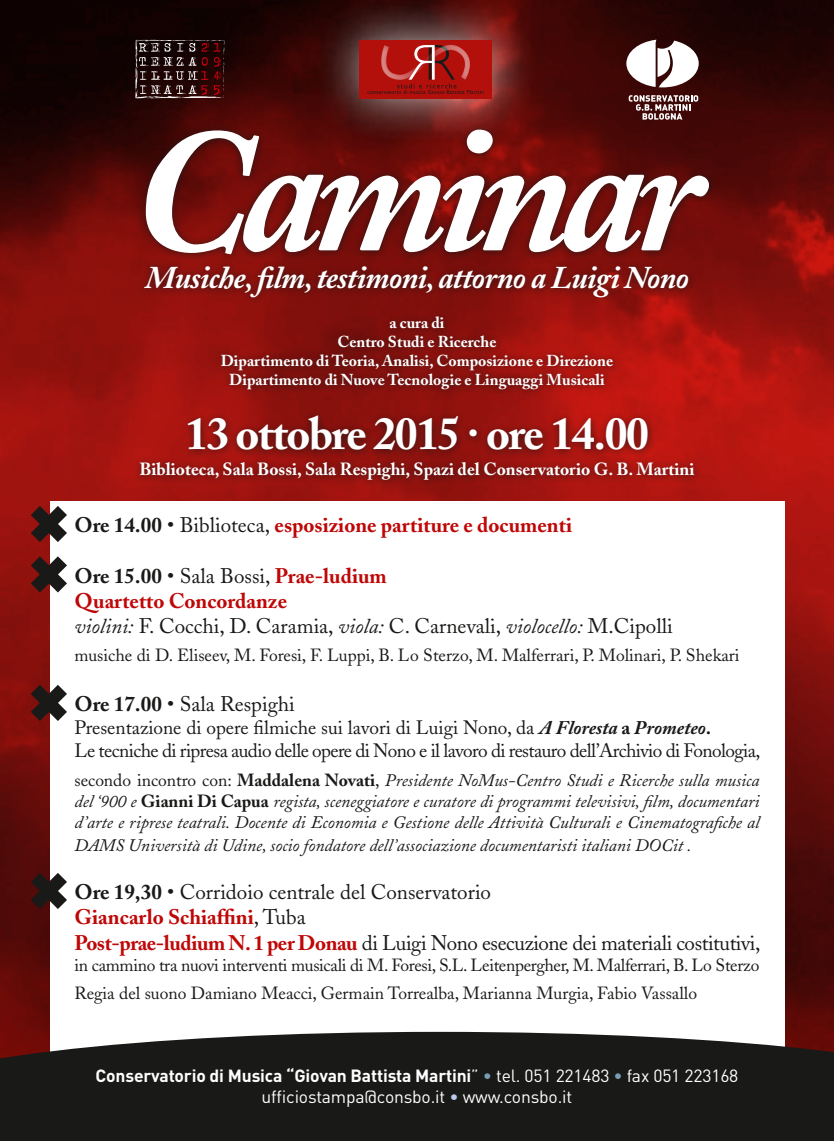
<style>
.page{position:relative;width:834px;height:1141px;background:#fff}
.page>*{position:absolute;margin:0;border:0;box-sizing:border-box;transform-origin:0 0}
.t1{font:italic 700 175px "Adobe Caslon";letter-spacing:-.06em;color:#fff}
.t2{font:700 45.5px "Adobe Caslon";letter-spacing:-.03em;color:#fff}
.t3{font:italic 700 31.5px "Adobe Caslon";letter-spacing:-.02em;color:#fff}
.t4{font:21px/25.2px "Adobe Caslon";letter-spacing:-.02em;color:#191918}
.t5{font:21px/25.2px "Adobe Caslon";color:#191918}
.t6{font:700 21px "Adobe Caslon";color:#bf0707}
.t7{font:19.25px/23.1px "Adobe Caslon";letter-spacing:-.03em;color:#191918}
.t8{font:italic 17.5px/21px "Adobe Caslon";color:#191918;text-align:justify}
.t9{font:17.5px/28.3px "Adobe Caslon";color:#191918}
.t10{font:17.5px/21px "DIN";letter-spacing:-.01em;color:#fff;text-align:center}
.t11{font:700 17.5px "Adobe Caslon";color:#fff}
.t12{font:700 15.75px/18.9px "Adobe Caslon";color:#fff;text-align:center}
.s1{color:#191918}
.s2{font-weight:400;color:#191918}
.s3{font-weight:700}
.s4{font-weight:700;color:#bf0707}
.s5{font-style:italic}
.s6{font-weight:700;font-style:italic}
.s7{font-style:normal}
.s8{font-weight:700;font-style:normal}
.s9{color:#799eb2}
.s10{color:#bbcceb}
</style>
<div class="page">
<img style="left:0;top:0;width:833px;height:1032px">
<div style="left:132px;top:121px;width:585px;height:368px;background:#191918;opacity:.75"></div>
<svg style="left:628px;top:95px;width:70px;height:25px;background:#7f5b59"></svg>
<svg style="left:626px;top:40px;width:72px;height:47px"></svg>
<div style="left:50px;top:501px;width:734px;height:640px;background:#fff"></div>
<div style="left:0;top:1032px;width:833px;height:109px;background:#191918"></div>
<svg style="left:31px;top:506px;width:36px;height:36px"></svg>
<svg style="left:31px;top:556px;width:36px;height:37px"></svg>
<svg style="left:31px;top:685px;width:36px;height:36px"></svg>
<svg style="left:31px;top:873px;width:36px;height:36px"></svg>
<svg style="left:135px;top:40px;width:90px;height:59px;background:#402424"></svg>
<div style="left:314px;top:0;width:223px;height:145px;background:#fff;opacity:.75"></div>
<div style="left:359px;top:40px;width:132px;height:58px;background:#b3100c"></div>
<svg style="left:367px;top:45px;width:117px;height:49px"></svg>
<h1 class="t1" style="left:132px;top:93px;width:572px">Caminar</h1>
<h3 class="t3" style="left:145px;top:260px;width:545px">Musiche, film, testimoni, attorno a Luigi Nono</h3>
<p class="t12" style="left:221px;top:313px;width:394px">a cura di<br>Centro Studi e Ricerche<br>Dipartimento di Teoria, Analisi, Composizione e Direzione Dipartimento di Nuove Tecnologie e Linguaggi Musicali</p>
<h2 class="t2" style="left:185px;top:406px;width:465px">13 ottobre 2015 · ore 14.00</h2>
<p class="t11" style="left:139px;top:459px;width:556px">Biblioteca, Sala Bossi, Sala Respighi, Spazi del Conservatorio G. B. Martini</p>
<p class="t6" style="left:74px;top:512px;width:499px"><span class="s1">Ore 14.00</span> <span class="s2">• Biblioteca,</span> esposizione partiture e documenti</p>
<p class="t5" style="left:74px;top:563px;width:600px"><span class="s3">Ore 15.00</span> • Sala Bossi, <span class="s4">Prae-ludium<br>Quartetto Concordanze<br></span><span class="s5">violini:</span> F. Cocchi, D. Caramia, <span class="s5">viola:</span> C. Carnevali, <span class="s5">violocello:</span> M.Cipolli</p>
<p class="t9" style="left:74px;top:641px;width:666px">musiche di D. Eliseev, M. Foresi, F. Luppi, B. Lo Sterzo, M. Malferrari, P. Molinari, P. Shekari</p>
<p class="t5" style="left:74px;top:692px;width:222px"><span class="s3">Ore 17.00</span> • Sala Respighi</p>
<p class="t7" style="left:74px;top:716px;width:687px">Presentazione di opere filmiche sui lavori di Luigi Nono, da <span class="s6">A Floresta</span> <span class="s3">a</span> <span class="s6">Prometeo</span><span class="s3">.<br></span>Le tecniche di ripresa audio delle opere di Nono e il lavoro di restauro dell’Archivio di Fonologia,</p>
<p class="t8" style="left:74px;top:770px;width:686px"><span class="s7">secondo incontro con:</span> <span class="s8">Maddalena Novati</span><span class="s7">,</span> Presidente NoMus-Centro Studi e Ricerche sulla musica del ‘900 e <span class="s8">Gianni Di Capua</span> regista, sceneggiatore e curatore di programmi televisivi, film, documentari d’arte e riprese teatrali. Docente di Economia e Gestione delle Attività Culturali e Cinematografiche al</p>
<p class="t8" style="left:74px;top:835px;width:618px">DAMS Università di Udine, socio fondatore dell’associazione documentaristi italiani DOCit .</p>
<p class="t4" style="left:74px;top:880px;width:687px"><span class="s3">Ore 19,30</span> • Corridoio centrale del Conservatorio<br><span class="s4">Giancarlo Schiaffini</span>, Tuba<br><span class="s4">Post-prae-ludium N. 1 per Donau</span> di Luigi Nono esecuzione dei materiali costitutivi,</p>
<p class="t9" style="left:74px;top:951px;width:686px">in cammino tra nuovi interventi musicali di M. Foresi, S.L. Leitenpergher, M. Malferrari, B. Lo Sterzo<br>Regia del suono Damiano Meacci, Germain Torrealba, Marianna Murgia, Fabio Vassallo</p>
<p class="t10" style="left:95px;top:1065px;width:644px"><span class="s3">Conservatorio di Musica “Giovan Battista Martini</span>” <span class="s9">•</span> tel. 051 221483 <span class="s9">•</span> fax 051 223168 ufficiostampa@consbo.it <span class="s10">•</span> www.consbo.it</p>
</div>
